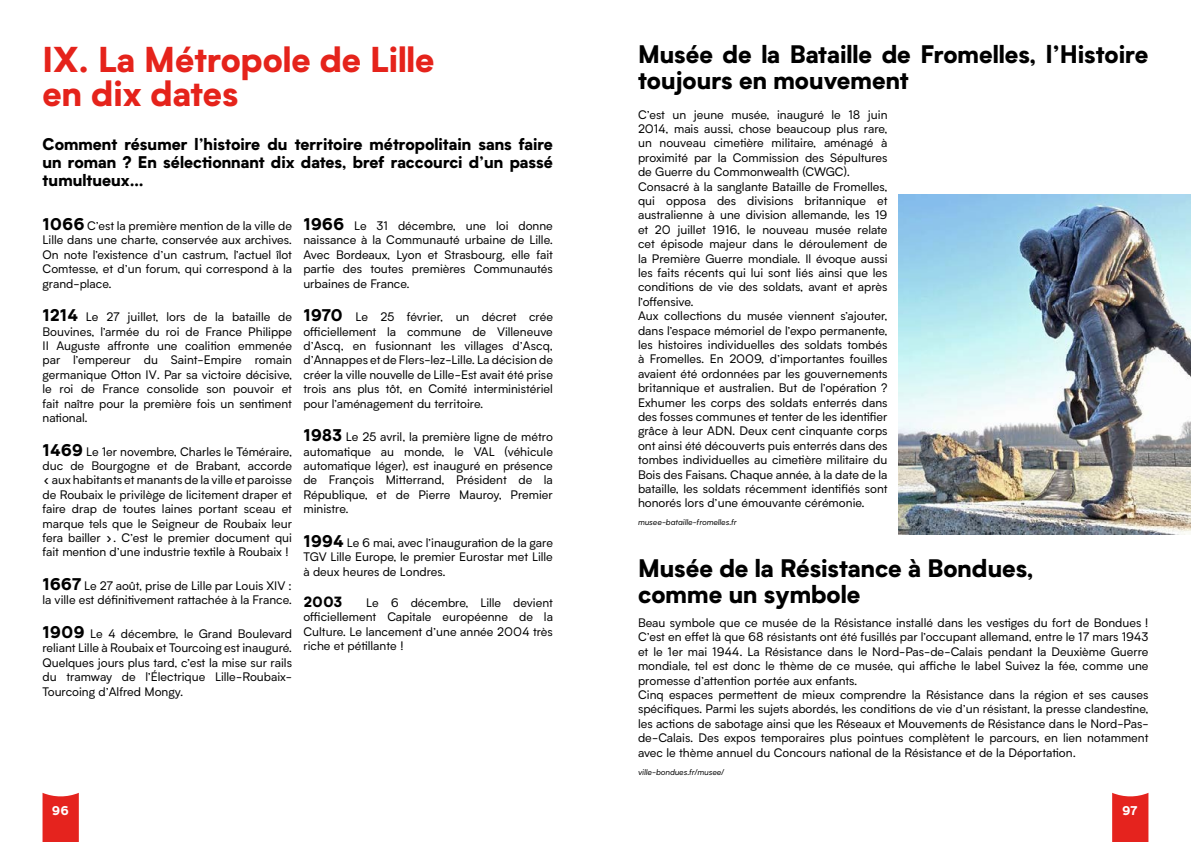
<style>
.page{position:relative;width:1191px;height:842px;background:#fff}
.page>*{position:absolute;margin:0;border:0;box-sizing:border-box;transform-origin:0 0}
.t1{font:900 34px/34px "Biotif";color:#e5231b}
.t2{font:900 24px/26px "Biotif";color:#000}
.t3{font:900 16px/18px "Biotif";color:#000;text-align:justify}
.t4{font:900 14px "Biotif";color:#000}
.t5{font:12px/14.4px "Biotif";color:#000;text-align:justify}
.t6{font:900 12px "Biotif";color:#fff}
.t7{font:italic 8px "Biotif";color:#000}
.s1{font-weight:900;font-size:16px}
</style>
<div class="page">
<svg style="left:43px;top:793px;width:36px;height:49px;background:#e62d29"></svg>
<svg style="left:1112px;top:793px;width:36px;height:49px;background:#e62d29"></svg>
<img style="left:899px;top:194px;width:292px;height:341px">
<h1 class="t1" style="left:43px;top:41px;width:393px">IX. La Métropole de Lille en dix dates</h1>
<h3 class="t3" style="left:43px;top:134px;width:512px">Comment résumer l’histoire du territoire métropolitain sans faire un roman ? En sélectionnant dix dates, bref raccourci d’un passé tumultueux…</h3>
<p class="t5" style="left:43px;top:218px;width:251px"><span class="s1">1066</span> C’est la première mention de la ville de Lille dans une charte, conservée aux archives.<br>On note l’existence d’un castrum, l’actuel îlot Comtesse, et d’un forum, qui correspond à la grand-place.</p>
<p class="t5" style="left:43px;top:309px;width:251px"><span class="s1">1214</span> Le 27 juillet, lors de la bataille de Bouvines, l’armée du roi de France Philippe II Auguste affronte une coalition emmenée par l’empereur du Saint-Empire romain germanique Otton IV. Par sa victoire décisive, le roi de France consolide son pouvoir et fait naître pour la première fois un sentiment national.</p>
<p class="t5" style="left:43px;top:444px;width:251px"><span class="s1">1469</span> Le 1er novembre, Charles le Téméraire, duc de Bourgogne et de Brabant, accorde « aux habitants et manants de la ville et paroisse de Roubaix le privilège de licitement draper et faire drap de toutes laines portant sceau et marque tels que le Seigneur de Roubaix leur fera bailler ». C’est le premier document qui fait mention d’une industrie textile à Roubaix !</p>
<p class="t5" style="left:43px;top:578px;width:251px"><span class="s1">1667</span> Le 27 août, prise de Lille par Louis XIV : la ville est définitivement rattachée à la France.</p>
<p class="t5" style="left:43px;top:626px;width:251px"><span class="s1">1909</span> Le 4 décembre, le Grand Boulevard reliant Lille à Roubaix et Tourcoing est inauguré.<br>Quelques jours plus tard, c’est la mise sur rails du tramway de l’Électrique Lille-Roubaix-Tourcoing d’Alfred Mongy.</p>
<p class="t5" style="left:303px;top:218px;width:251px"><span class="s1">1966</span> Le 31 décembre, une loi donne naissance à la Communauté urbaine de Lille.<br>Avec Bordeaux, Lyon et Strasbourg, elle fait partie des toutes premières Communautés urbaines de France.</p>
<p class="t5" style="left:303px;top:309px;width:251px"><span class="s1">1970</span> Le 25 février, un décret crée officiellement la commune de Villeneuve d’Ascq, en fusionnant les villages d’Ascq, d’Annappes et de Flers-lez-Lille. La décision de créer la ville nouvelle de Lille-Est avait été prise trois ans plus tôt, en Comité interministériel pour l’aménagement du territoire.</p>
<p class="t5" style="left:303px;top:429px;width:251px"><span class="s1">1983</span> Le 25 avril, la première ligne de métro automatique au monde, le VAL (véhicule automatique léger), est inauguré en présence de François Mitterrand, Président de la République, et de Pierre Mauroy, Premier ministre.</p>
<p class="t5" style="left:303px;top:535px;width:251px"><span class="s1">1994</span> Le 6 mai, avec l’inauguration de la gare TGV Lille Europe, le premier Eurostar met Lille à deux heures de Londres.</p>
<p class="t4" style="left:303px;top:591px;width:40px">2003</p>
<p class="t5" style="left:303px;top:595px;width:251px;text-indent:63px">Le 6 décembre, Lille devient officiellement Capitale européenne de la Culture. Le lancement d’une année 2004 très riche et pétillante !</p>
<h2 class="t2" style="left:638px;top:40px;width:512px">Musée de la Bataille de Fromelles, l’Histoire toujours en mouvement</h2>
<p class="t5" style="left:638px;top:107px;width:251px;text-align:left">C’est un jeune musée, inauguré le 18 juin 2014, mais aussi, chose beaucoup plus rare, un nouveau cimetière militaire, aménagé à proximité par la Commission des Sépultures de Guerre du Commonwealth (CWGC).<br>Consacré à la sanglante Bataille de Fromelles, qui opposa des divisions britannique et australienne à une division allemande, les 19 et 20 juillet 1916, le nouveau musée relate cet épisode majeur dans le déroulement de la Première Guerre mondiale. Il évoque aussi les faits récents qui lui sont liés ainsi que les conditions de vie des soldats, avant et après l’offensive.<br>Aux collections du musée viennent s’ajouter, dans l’espace mémoriel de l’expo permanente, les histoires individuelles des soldats tombés à Fromelles. En 2009, d’importantes fouilles avaient été ordonnées par les gouvernements britannique et australien. But de l’opération ?<br>Exhumer les corps des soldats enterrés dans des fosses communes et tenter de les identifier grâce à leur ADN. Deux cent cinquante corps ont ainsi été découverts puis enterrés dans des tombes individuelles au cimetière militaire du Bois des Faisans. Chaque année, à la date de la bataille, les soldats récemment identifiés sont honorés lors d’une émouvante cérémonie.</p>
<p class="t7" style="left:638px;top:517px;width:100px">musee-bataille-fromelles.fr</p>
<h2 class="t2" style="left:638px;top:554px;width:397px">Musée de la Résistance à Bondues, comme un symbole</h2>
<p class="t5" style="left:638px;top:615px;width:512px;text-align:left">Beau symbole que ce musée de la Résistance installé dans les vestiges du fort de Bondues !<br>C’est en effet là que 68 résistants ont été fusillés par l’occupant allemand, entre le 17 mars 1943 et le 1er mai 1944. La Résistance dans le Nord-Pas-de-Calais pendant la Deuxième Guerre mondiale, tel est donc le thème de ce musée, qui affiche le label Suivez la fée, comme une promesse d’attention portée aux enfants.<br>Cinq espaces permettent de mieux comprendre la Résistance dans la région et ses causes spécifiques. Parmi les sujets abordés, les conditions de vie d’un résistant, la presse clandestine, les actions de sabotage ainsi que les Réseaux et Mouvements de Résistance dans le Nord-Pas&shy;de-Calais. Des expos temporaires plus pointues complètent le parcours, en lien notamment avec le thème annuel du Concours national de la Résistance et de la Déportation.</p>
<p class="t7" style="left:638px;top:766px;width:87px">ville-bondues.fr/musee/</p>
<p class="t6" style="left:52px;top:802px;width:18px">96</p>
<p class="t6" style="left:1122px;top:802px;width:17px">97</p>
</div>
